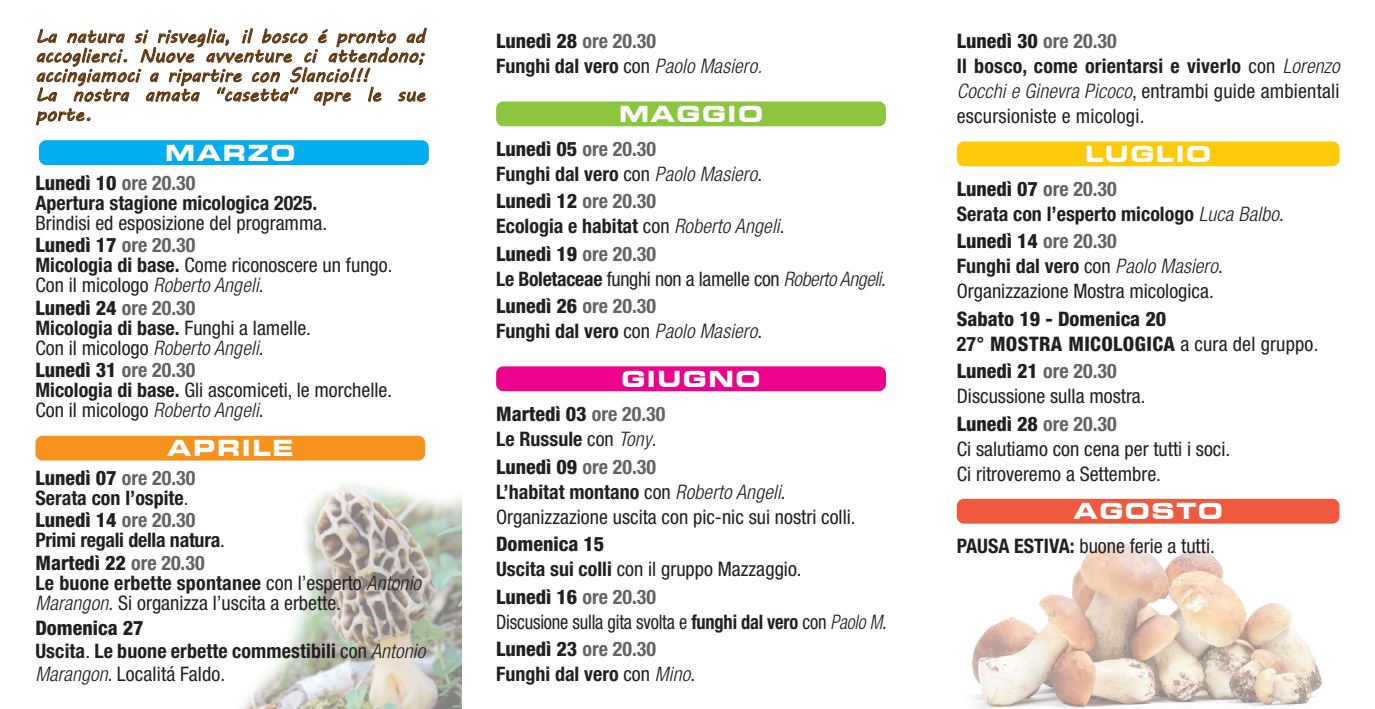
<style>
.page{position:relative;width:1375px;height:709px;background:#fff}
.page>*{position:absolute;margin:0;border:0;box-sizing:border-box;transform-origin:0 0}
.t1{font:22.5px "Eurostile Bold Extended Two";letter-spacing:.07em;color:#fff}
.t2{font:condensed 20px/25px "Helvetica Neue LT Pro";color:#231f20}
.t3{font:700 condensed 20px/25px "Helvetica Neue LT Pro";color:#231f20}
.t4{font:800 condensed 20px/25px "Helvetica Neue LT Pro";color:#231f20}
.t5{font:condensed 20px/25px "Helvetica Neue LT Pro";color:#231f20;scale:.92 1}
.t6{font:18.75px/19.5px "MV Boli";letter-spacing:.01em;color:#603711}
.s1{font-weight:800}
.s2{font-weight:700;color:#636366}
.s3{font-weight:700}
.s4{font-weight:300;font-style:italic}
.s5{color:#636366}
.s6{font-weight:400}
</style>
<div class="page">
<img style="left:241px;top:483px;width:220px;height:226px">
<img style="left:956px;top:498px;width:384px;height:210px">
<div style="left:496px;top:101px;width:390px;height:25px;background:#8bc63e;border-radius:7px"></div>
<div style="left:39px;top:140px;width:390px;height:25px;background:#00aeef;border-radius:7px"></div>
<div style="left:35px;top:436px;width:390px;height:24px;background:#f7931d;border-radius:7px"></div>
<div style="left:957px;top:141px;width:382px;height:25px;background:#feca0a;border-radius:7px"></div>
<div style="left:496px;top:366px;width:390px;height:25px;background:#ed028c;border-radius:7px"></div>
<div style="left:957px;top:499px;width:382px;height:24px;background:#f0593e;border-radius:7px"></div>
<svg style="left:36px;top:27px;width:391px;height:98px"></svg>
<p class="t6" style="left:36px;top:26px;width:391px">La natura si risveglia, il bosco é pronto ad accoglierci. Nuove avventure ci attendono; accingiamoci a ripartire con Slancio!!!<br>La nostra amata "casetta" apre le sue porte.</p>
<p class="t2" style="left:957px;top:28px;width:384px"><span class="s1">Lunedì 30</span> <span class="s2">ore 20.30<br></span><span class="s3">Il bosco, come orientarsi e viverlo</span> con <span class="s4">Lorenzo Cocchi e Ginevra Picoco</span>, entrambi guide ambientali escursioniste e micologi.</p>
<p class="t1" style="left:1085px;top:138px;width:128px">LUGLIO</p>
<p class="t3" style="left:957px;top:176px;width:329px"><span class="s1">Lunedì 07</span> <span class="s5">ore 20.30<br></span>Serata con l’esperto micologo <span class="s4">Luca Balbo</span><span class="s6">.</span></p>
<p class="t2" style="left:957px;top:228px;width:268px"><span class="s1">Lunedì 14</span> <span class="s2">ore 20.30<br></span><span class="s3">Funghi dal vero</span> con <span class="s4">Paolo Masiero</span>.<br>Organizzazione Mostra micologica.</p>
<p class="t4" style="left:957px;top:305px;width:363px">Sabato 19 - Domenica 20<br><span class="s3">27°</span> MOSTRA MICOLOGICA <span class="s6">a cura del gruppo.</span></p>
<p class="t2" style="left:957px;top:358px;width:190px"><span class="s1">Lunedì 21</span> <span class="s2">ore 20.30<br></span>Discussione sulla mostra.</p>
<p class="t2" style="left:957px;top:411px;width:275px"><span class="s1">Lunedì 28</span> <span class="s2">ore 20.30<br></span>Ci salutiamo con cena per tutti i soci.<br>Ci ritroveremo a Settembre.</p>
<p class="t1" style="left:1073px;top:495px;width:151px">AGOSTO</p>
<p class="t2" style="left:957px;top:533px;width:260px"><span class="s3">PAUSA ESTIVA:</span> buone ferie a tutti.</p>
<p class="t3" style="left:496px;top:28px;width:268px"><span class="s1">Lunedì 28</span> <span class="s5">ore 20.30<br></span>Funghi dal vero <span class="s6">con</span> <span class="s4">Paolo Masiero.</span></p>
<p class="t1" style="left:619px;top:98px;width:146px">MAGGIO</p>
<p class="t3" style="left:496px;top:136px;width:268px"><span class="s1">Lunedì 05</span> <span class="s5">ore 20.30<br></span>Funghi dal vero <span class="s6">con</span> <span class="s4">Paolo Masiero</span><span class="s6">.</span></p>
<p class="t3" style="left:496px;top:188px;width:290px"><span class="s1">Lunedì 12</span> <span class="s5">ore 20.30<br></span>Ecologia e habitat <span class="s6">con</span> <span class="s4">Roberto Angeli</span><span class="s6">.</span></p>
<p class="t2" style="left:496px;top:241px;width:391px"><span class="s1">Lunedì 19</span> <span class="s2">ore 20.30<br></span><span class="s3">Le Boletaceae</span> funghi non a lamelle con <span class="s4">Roberto Angeli</span>.</p>
<p class="t3" style="left:496px;top:293px;width:268px"><span class="s1">Lunedì 26</span> <span class="s5">ore 20.30<br></span>Funghi dal vero <span class="s6">con</span> <span class="s4">Paolo Masiero</span><span class="s6">.</span></p>
<p class="t1" style="left:621px;top:363px;width:141px">GIUGNO</p>
<p class="t4" style="left:496px;top:401px;width:171px">Martedì 03 <span class="s2">ore 20.30<br></span><span class="s3">Le Russule</span> <span class="s6">con</span> <span class="s4">Tony</span><span class="s6">.</span></p>
<p class="t2" style="left:496px;top:454px;width:361px"><span class="s1">Lunedì 09</span> <span class="s2">ore 20.30<br></span><span class="s3">L’habitat montano</span> con <span class="s4">Roberto Angeli</span>.<br>Organizzazione uscita con pic-nic sui nostri colli.</p>
<p class="t2" style="left:496px;top:531px;width:307px"><span class="s1">Domenica 15<br></span><span class="s3">Uscita sui colli</span> con il gruppo Mazzaggio.</p>
<p class="t5" style="left:496px;top:584px;width:426px"><span class="s1">Lunedì 16</span> <span class="s2">ore 20.30<br></span>Discusione sulla gita svolta e <span class="s3">funghi dal vero</span> con <span class="s4">Paolo M</span>.</p>
<p class="t3" style="left:496px;top:636px;width:201px"><span class="s1">Lunedì 23</span> <span class="s5">ore 20.30<br></span>Funghi dal vero <span class="s6">con</span> <span class="s4">Mino</span><span class="s6">.</span></p>
<p class="t1" style="left:165px;top:137px;width:132px">MARZO</p>
<p class="t3" style="left:35px;top:172px;width:283px;line-height:20px"><span class="s1">Lunedì 10</span> <span class="s5">ore 20.30<br></span>Apertura stagione micologica 2025.</p>
<p class="t2" style="left:35px;top:211px;width:293px;line-height:22.5px">Brindisi ed esposizione del programma.<br><span class="s1">Lunedì 17</span> <span class="s2">ore 20.30</span></p>
<p class="t2" style="left:35px;top:255px;width:359px;line-height:20px"><span class="s3">Micologia di base.</span> Come riconoscere un fungo.<br>Con il micologo <span class="s4">Roberto Angeli</span>.</p>
<p class="t2" style="left:35px;top:297px;width:277px;line-height:20px"><span class="s1">Lunedì 24</span> <span class="s2">ore 20.30<br></span><span class="s3">Micologia di base.</span> Funghi a lamelle.<br>Con il micologo <span class="s4">Roberto Angeli</span>.</p>
<p class="t2" style="left:35px;top:360px;width:358px;line-height:20px"><span class="s1">Lunedì 31</span> <span class="s2">ore 20.30<br></span><span class="s3">Micologia di base.</span> Gli ascomiceti, le morchelle.<br>Con il micologo <span class="s4">Roberto Angeli</span>.</p>
<p class="t1" style="left:167px;top:432px;width:128px">APRILE</p>
<p class="t3" style="left:35px;top:467px;width:161px;line-height:20px"><span class="s1">Lunedì 07</span> <span class="s5">ore 20.30<br></span>Serata con l’ospite<span class="s6">.</span></p>
<p class="t3" style="left:35px;top:510px;width:191px;line-height:20px"><span class="s1">Lunedì 14</span> <span class="s5">ore 20.30<br></span>Primi regali della natura<span class="s6">.</span></p>
<p class="t2" style="left:35px;top:552px;width:387px;line-height:20px"><span class="s1">Martedì 22</span> <span class="s2">ore 20.30<br></span><span class="s3">Le buone erbette spontanee</span> con l’esperto <span class="s4">Antonio<br>Marangon</span>. Si organizza l’uscita a erbette.</p>
<p class="t3" style="left:35px;top:616px;width:391px;line-height:22.8px"><span class="s1">Domenica 27<br></span>Uscita<span class="s6">.</span> Le buone erbette commestibili <span class="s6">con</span> <span class="s4">Antonio<br>Marangon</span><span class="s6">. Localitá Faldo.</span></p>
</div>
